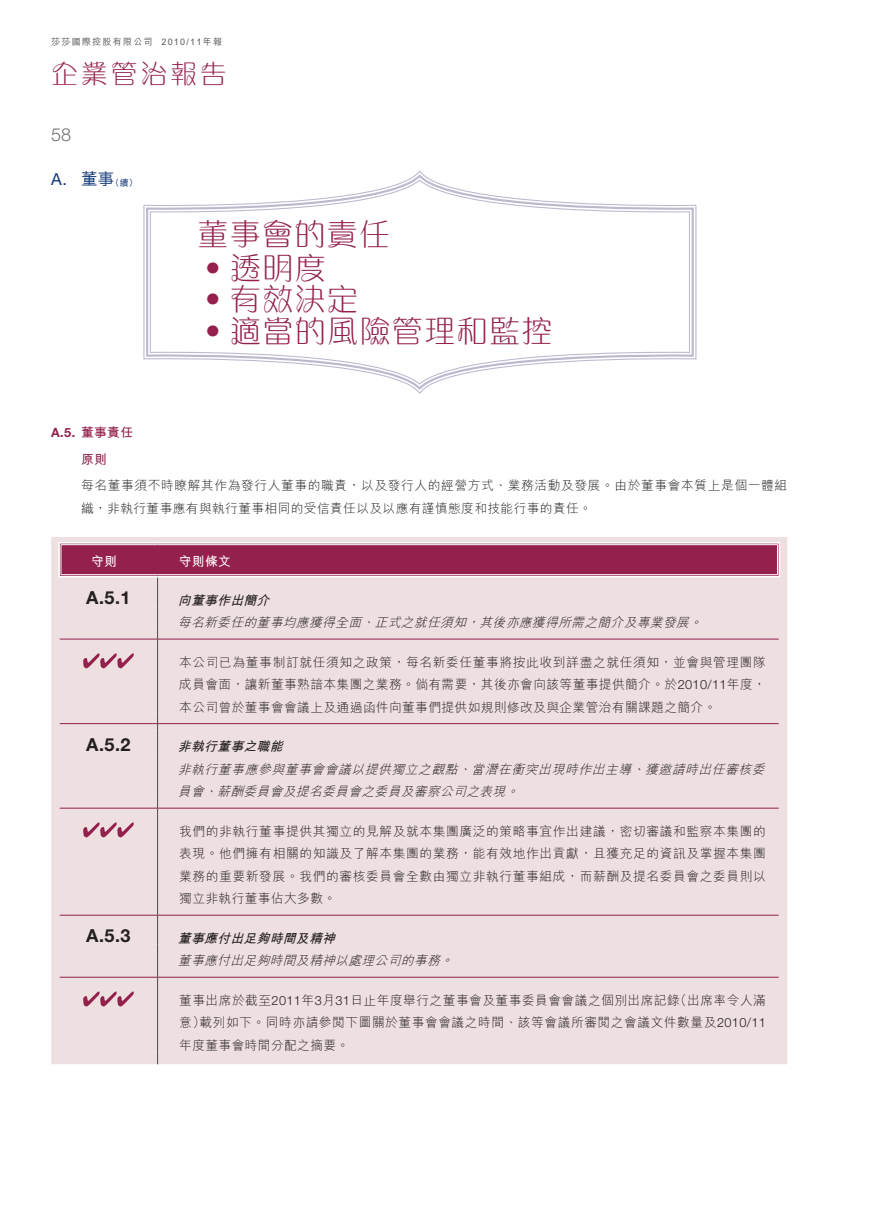
<style>
.page{position:relative;width:893px;height:1212px;background:#fff}
.page>*{position:absolute;margin:0;border:0;box-sizing:border-box;transform-origin:0 0}
.t1{font:31.5px/32.2px "M Gentle HK Light E Ten B5 H";letter-spacing:.03em;color:#94214d}
.t2{font:27px "M Gentle HK Light E Ten B5 H";letter-spacing:.1em;color:#94214d}
.t3{font:700 18px "Helvetica Neue LT Std";color:#231f20}
.t4{font:300 18px "Helvetica Neue LT Std";color:#717171}
.t5{font:12.75px/22.5px "M Hei HK Light E Ten B5 H";letter-spacing:.04em;color:#231f20;text-align:justify}
.t6{font:italic 12.75px/22.5px "M Hei HK Light E Ten B5 H";color:#231f20}
.t7{font:italic 12.75px "M Hei HK Bold E Ten B5 H";color:#231f20}
.t8{font:700 12.75px "Helvetica Neue LT Std";color:#94214d}
.t9{font:12.75px "M Hei HK Bold E Ten B5 H";letter-spacing:.03em;color:#fff}
.t10{font:12.75px "M Hei HK Bold E Ten B5 H";color:#94214d}
.t11{font:9px "M Hei HK Medium E Ten B5 H";letter-spacing:.14em;color:#595857}
.t12{font:9px "M Hei HK Medium E Ten B5 H";color:#113675}
.s1{font-family:"Helvetica Neue LT Std";font-size:16.5px}
.s2{font-size:16.5px}
.s3{font-family:"M Hei HK Bold E Ten B5 H";font-weight:400}
.s4{font-family:"Helvetica Neue LT Std";font-weight:300}
</style>
<div class="page">
<div style="left:51px;top:537px;width:736px;height:527px;background:#eedfe0"></div>
<hr style="left:157px;top:646px;width:1px;height:67px;background:#94214d">
<svg style="left:157px;top:713px;width:1px;height:40px"></svg>
<hr style="left:157px;top:753px;width:1px;height:45px;background:#94214d">
<svg style="left:157px;top:798px;width:1px;height:17px"></svg>
<hr style="left:157px;top:815px;width:1px;height:90px;background:#94214d">
<svg style="left:157px;top:905px;width:1px;height:79px"></svg>
<hr style="left:157px;top:984px;width:1px;height:68px;background:#94214d">
<svg style="left:157px;top:1052px;width:1px;height:12px"></svg>
<hr style="left:58px;top:543px;width:2px;height:33px;background:#fff">
<svg style="left:60px;top:543px;width:718px;height:103px;background:#d2a5b3"></svg>
<hr style="left:778px;top:543px;width:2px;height:33px;background:#fff">
<hr style="left:61px;top:574px;width:97px;height:1px;background:#fff">
<hr style="left:58px;top:576px;width:100px;height:1px;background:#fff">
<hr style="left:158px;top:574px;width:619px;height:1px;background:#fff">
<hr style="left:158px;top:576px;width:622px;height:1px;background:#fff">
<hr style="left:58px;top:542px;width:100px;height:1px;background:#fff">
<hr style="left:61px;top:544px;width:97px;height:1px;background:#fff">
<hr style="left:158px;top:542px;width:622px;height:1px;background:#fff">
<hr style="left:158px;top:544px;width:619px;height:1px;background:#fff">
<hr style="left:60px;top:639px;width:97px;height:1px;background:#94214d">
<hr style="left:158px;top:639px;width:620px;height:1px;background:#94214d">
<svg style="left:83px;top:653px;width:51px;height:15px"></svg>
<hr style="left:60px;top:723px;width:97px;height:1px;background:#94214d">
<hr style="left:158px;top:723px;width:620px;height:1px;background:#94214d">
<hr style="left:60px;top:808px;width:97px;height:1px;background:#94214d">
<hr style="left:158px;top:808px;width:620px;height:1px;background:#94214d">
<svg style="left:83px;top:822px;width:51px;height:15px"></svg>
<hr style="left:60px;top:915px;width:97px;height:1px;background:#94214d">
<hr style="left:158px;top:915px;width:620px;height:1px;background:#94214d">
<hr style="left:60px;top:977px;width:97px;height:1px;background:#94214d">
<hr style="left:158px;top:977px;width:620px;height:1px;background:#94214d">
<svg style="left:83px;top:991px;width:51px;height:16px"></svg>
<svg style="left:143px;top:170px;width:554px;height:224px"></svg>
<svg style="left:145px;top:173px;width:550px;height:219px"></svg>
<svg style="left:149px;top:179px;width:541px;height:206px"></svg>
<p class="t11" style="left:51px;top:38px;width:172px">莎莎國際控股有限公司 2010/11年報</p>
<h2 class="t2" style="left:51px;top:64px;width:177px">企業管治報告</h2>
<h3 class="t4" style="left:51px;top:128px;width:22px">58</h3>
<p class="t12" style="left:51px;top:179px;width:88px"><span class="s1">A.</span> <span class="s2">董事</span>（續）</p>
<h1 class="t1" style="left:197px;top:222px;width:357px">董事會的責任<br>‧ 透明度<br>‧ 有效決定<br>‧ 適當的風險管理和監控</h1>
<p class="t8" style="left:51px;top:428px;width:83px">A.5. <span class="s3">董事責任</span></p>
<p class="t10" style="left:81px;top:454px;width:27px">原則</p>
<p class="t5" style="left:81px;top:476px;width:707px">每名董事須不時瞭解其作為發行人董事的職責，以及發行人的經營方式、業務活動及發展。由於董事會本質上是個一體組織，非執行董事應有與執行董事相同的受信責任以及以應有謹慎態度和技能行事的責任。</p>
<p class="t9" style="left:91px;top:556px;width:27px">守則</p>
<p class="t9" style="left:179px;top:556px;width:54px">守則條文</p>
<h3 class="t3" style="left:86px;top:591px;width:46px">A.5.1</h3>
<p class="t7" style="left:178px;top:595px;width:96px">向董事作出簡介</p>
<p class="t6" style="left:178px;top:613px;width:529px">每名新委任的董事均應獲得全面、正式之就任須知，其後亦應獲得所需之簡介及專業發展。</p>
<p class="t5" style="left:179px;top:652px;width:588px">本公司已為董事制訂就任須知之政策，每名新委任董事將按此收到詳盡之就任須知，並會與管理團隊成員會面，讓新董事熟諳本集團之業務。倘有需要，其後亦會向該等董事提供簡介。於<span class="s4">2010/11</span>年度，本公司曾於董事會會議上及通過函件向董事們提供如規則修改及與企業管治有關課題之簡介。</p>
<h3 class="t3" style="left:86px;top:738px;width:46px">A.5.2</h3>
<p class="t7" style="left:178px;top:742px;width:109px">非執行董事之職能</p>
<p class="t6" style="left:178px;top:759px;width:591px">非執行董事應參與董事會會議以提供獨立之觀點、當潛在衝突出現時作出主導、獲邀請時出任審核委員會、薪酬委員會及提名委員會之委員及審察公司之表現。</p>
<p class="t5" style="left:179px;top:821px;width:588px">我們的非執行董事提供其獨立的見解及就本集團廣泛的策略事宜作出建議，密切審議和監察本集團的表現。他們擁有相關的知識及了解本集團的業務，能有效地作出貢獻，且獲充足的資訊及掌握本集團業務的重要新發展。我們的審核委員會全數由獨立非執行董事組成，而薪酬及提名委員會之委員則以獨立非執行董事佔大多數。</p>
<h3 class="t3" style="left:86px;top:929px;width:46px">A.5.3</h3>
<p class="t7" style="left:178px;top:933px;width:162px">董事應付出足夠時間及精神</p>
<p class="t6" style="left:178px;top:951px;width:280px">董事應付出足夠時間及精神以處理公司的事務。</p>
<p class="t5" style="left:179px;top:991px;width:588px">董事出席於截至<span class="s4">2011</span>年<span class="s4">3</span>月<span class="s4">31</span>日止年度舉行之董事會及董事委員會會議之個別出席記錄（出席率令人滿意）載列如下。同時亦請參閱下圖關於董事會會議之時間、該等會議所審閱之會議文件數量及<span class="s4">2010/11</span>年度董事會時間分配之摘要。</p>
</div>
